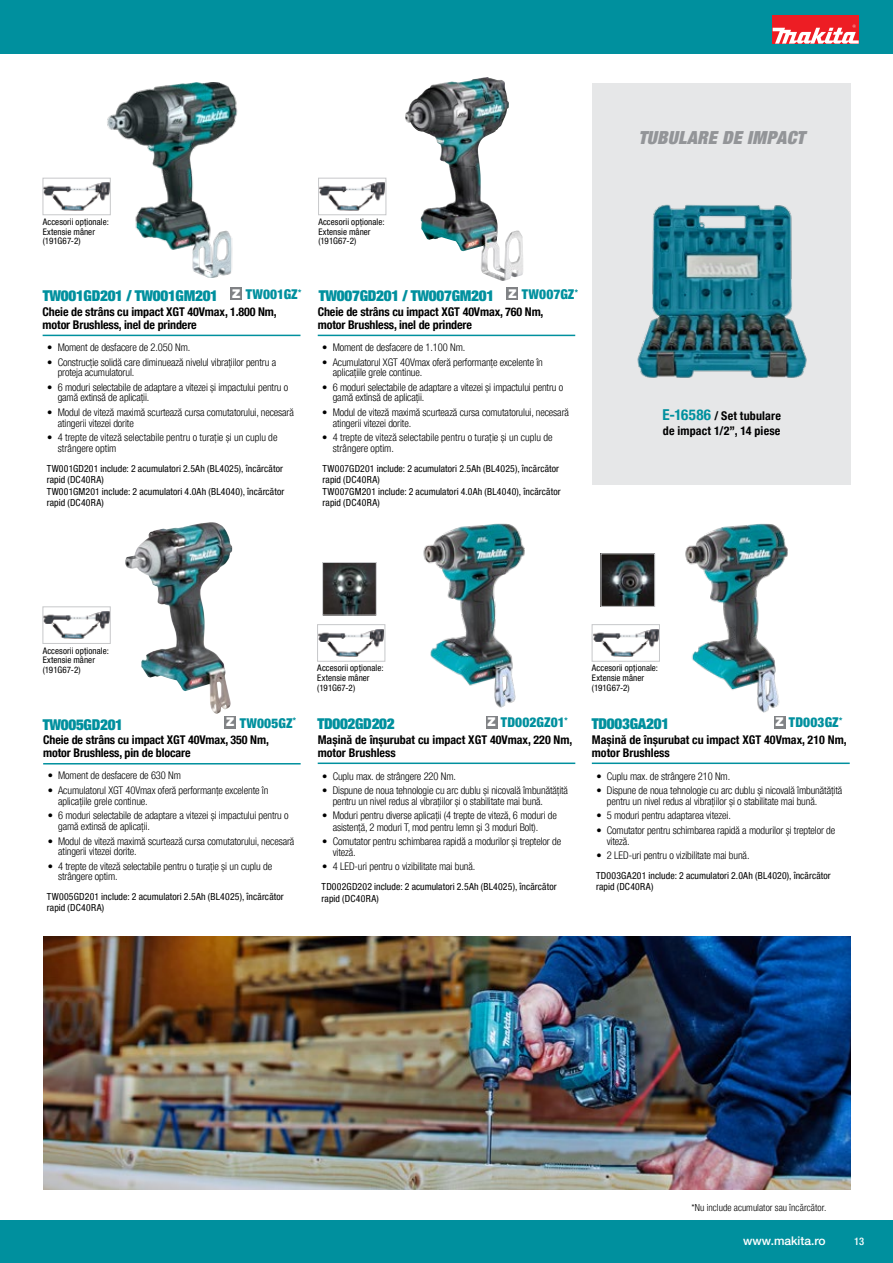
<style>
.page{position:relative;width:893px;height:1263px;background:#fff}
.page>*{position:absolute;margin:0;border:0;box-sizing:border-box;transform-origin:0 0}
.t1{font:italic 900 condensed 18px "Helvetica Neue LT Pro";letter-spacing:.01em;color:#939598}
.t2{font:900 condensed 15px "Helvetica Neue LT Pro";letter-spacing:-.015em;color:#00909e}
.t3{font:900 condensed 13.5px "Helvetica Neue LT Pro";letter-spacing:.01em;color:#00909e}
.t4{font:700 condensed 12px/12.8px "Helvetica Neue LT Pro";letter-spacing:-.01em;color:#000}
.t5{font:700 condensed 12px/14.4px "Helvetica Neue LT Pro";letter-spacing:.015em;color:#000}
.t6{font:500 12px "Helvetica Neue LT Pro";color:#fff}
.t7{font:300 condensed 10.5px/10.5px "Helvetica Neue LT Pro";letter-spacing:-.01em;color:#000}
.t8{font:500 condensed 10.5px "Helvetica Neue LT Pro";color:#fff}
.t9{font:condensed 9.75px/11.2px "Helvetica Neue LT Pro";letter-spacing:.01em;color:#000}
.t10{font:300 condensed 9.75px "Helvetica Neue LT Pro";letter-spacing:.005em;color:#000}
.t11{font:condensed 9px/9.8px "Helvetica Neue LT Pro";letter-spacing:.01em;color:#000}
.s1{font-stretch:normal;font-size:12px;color:#fff}
.s2{font-size:15px;color:#00909e}
.s3{color:#00909e}
</style>
<div class="page">
<div style="left:0;top:0;width:893px;height:54px;background:#00909e"></div>
<div style="left:0;top:1220px;width:893px;height:43px;background:#00909e"></div>
<div style="left:773px;top:15px;width:86px;height:29px;background:#ed1d24"></div>
<svg style="left:773px;top:24px;width:86px;height:20px"></svg>
<div style="left:592px;top:83px;width:259px;height:402px;background:#e6e7e8"></div>
<img style="left:637px;top:204px;width:170px;height:174px">
<img style="left:75px;top:83px;width:163px;height:195px">
<hr style="left:43px;top:335px;width:257px;height:1px;background:#00909e">
<div style="left:43px;top:178px;width:67px;height:37px;background:#fff"></div>
<img style="left:45px;top:182px;width:64px;height:29px">
<div style="left:43px;top:178px;width:68px;height:37px;border:1px solid #c7c8ca"></div>
<img style="left:319px;top:629px;width:61px;height:28px">
<div style="left:317px;top:624px;width:68px;height:37px;border:1px solid #c7c8ca"></div>
<img style="left:594px;top:632px;width:46px;height:25px">
<div style="left:592px;top:624px;width:68px;height:37px;border:1px solid #c7c8ca"></div>
<img style="left:640px;top:523px;width:148px;height:190px">
<hr style="left:592px;top:762px;width:258px;height:2px;background:#00909e">
<img style="left:380px;top:523px;width:145px;height:185px">
<hr style="left:318px;top:762px;width:257px;height:2px;background:#00909e">
<img style="left:324px;top:564px;width:51px;height:49px">
<div style="left:322px;top:562px;width:55px;height:53px;border:1px solid #c7c8ca"></div>
<img style="left:603px;top:556px;width:50px;height:49px">
<div style="left:601px;top:554px;width:54px;height:53px;border:1px solid #c7c8ca"></div>
<img style="left:43px;top:936px;width:807px;height:254px">
<div style="left:231px;top:288px;width:11px;height:12px;background:#808285"></div>
<div style="left:486px;top:716px;width:11px;height:12px;background:#808285"></div>
<div style="left:774px;top:716px;width:11px;height:12px;background:#808285"></div>
<img style="left:405px;top:77px;width:118px;height:204px">
<hr style="left:318px;top:335px;width:257px;height:1px;background:#00909e">
<img style="left:320px;top:182px;width:64px;height:29px">
<div style="left:318px;top:178px;width:68px;height:37px;border:1px solid #c7c8ca"></div>
<div style="left:507px;top:288px;width:11px;height:12px;background:#808285"></div>
<img style="left:125px;top:522px;width:106px;height:192px">
<hr style="left:43px;top:763px;width:258px;height:1px;background:#00909e">
<img style="left:45px;top:611px;width:64px;height:28px">
<div style="left:43px;top:607px;width:68px;height:37px;border:1px solid #c7c8ca"></div>
<div style="left:225px;top:716px;width:11px;height:13px;background:#808285"></div>
<h1 class="t1" style="left:639px;top:126px;width:168px">TUBULARE DE IMPACT</h1>
<p class="t11" style="left:43px;top:217px;width:68px">Accesorii opționale:<br>Extensie mâner (191G67-2)</p>
<p class="t11" style="left:318px;top:217px;width:68px">Accesorii opționale:<br>Extensie mâner (191G67-2)</p>
<h2 class="t2" style="left:43px;top:286px;width:177px">TW001GD201 / TW001GM201</h2>
<p class="t3" style="left:232px;top:286px;width:70px"><span class="s1">Z</span> TW001GZ<sup>*</sup></p>
<h2 class="t2" style="left:319px;top:286px;width:177px">TW007GD201 / TW007GM201</h2>
<p class="t3" style="left:508px;top:286px;width:71px"><span class="s1">Z</span> TW007GZ<sup>*</sup></p>
<p class="t4" style="left:43px;top:305px;width:236px">Cheie de strâns cu impact XGT 40Vmax, 1.800 Nm, motor Brushless, inel de prindere</p>
<p class="t7" style="left:47px;top:342px;width:145px">• Moment de desfacere de 2.050 Nm.</p>
<p class="t7" style="left:58px;top:357px;width:220px;text-indent:-10px">• Construcție solidă care diminuează nivelul vibrațiilor pentru a proteja acumulatorul.</p>
<p class="t7" style="left:58px;top:382px;width:232px;text-indent:-10px">• 6 moduri selectabile de adaptare a vitezei și impactului pentru o gamă extinsă de aplicații.</p>
<p class="t7" style="left:58px;top:407px;width:238px;text-indent:-10px">• Modul de viteză maximă scurtează cursa comutatorului, necesară atingerii vitezei dorite</p>
<p class="t7" style="left:58px;top:432px;width:221px;text-indent:-10px">• 4 trepte de viteză selectabile pentru o turație și un cuplu de strângere optim</p>
<p class="t4" style="left:318px;top:305px;width:227px">Cheie de strâns cu impact XGT 40Vmax, 760 Nm, motor Brushless, inel de prindere</p>
<p class="t7" style="left:322px;top:342px;width:145px">• Moment de desfacere de 1.100 Nm.</p>
<p class="t7" style="left:333px;top:357px;width:212px;text-indent:-10px">• Acumulatorul XGT 40Vmax oferă performanțe excelente în aplicațiile grele continue.</p>
<p class="t7" style="left:333px;top:382px;width:232px;text-indent:-10px">• 6 moduri selectabile de adaptare a vitezei și impactului pentru o gamă extinsă de aplicații.</p>
<p class="t7" style="left:333px;top:407px;width:238px;text-indent:-10px">• Modul de viteză maximă scurtează cursa comutatorului, necesară atingerii vitezei dorite.</p>
<p class="t7" style="left:333px;top:432px;width:221px;text-indent:-10px">• 4 trepte de viteză selectabile pentru o turație și un cuplu de strângere optim.</p>
<p class="t5" style="left:662px;top:409px;width:120px"><span class="s2">E-16586</span> / Set tubulare de impact 1/2”, 14 piese</p>
<p class="t9" style="left:47px;top:463px;width:239px">TW001GD201 include: 2 acumulatori 2.5Ah (BL4025), încărcător rapid (DC40RA)<br>TW001GM201 include: 2 acumulatori 4.0Ah (BL4040), încărcător rapid (DC40RA)</p>
<p class="t9" style="left:323px;top:463px;width:240px">TW007GD201 include: 2 acumulatori 2.5Ah (BL4025), încărcător rapid (DC40RA)<br>TW007GM201 include: 2 acumulatori 4.0Ah (BL4040), încărcător rapid (DC40RA)</p>
<p class="t11" style="left:43px;top:645px;width:68px">Accesorii opționale:<br>Extensie mâner (191G67-2)</p>
<h2 class="t2" style="left:43px;top:715px;width:82px">TW005GD201</h2>
<p class="t3" style="left:226px;top:715px;width:71px"><span class="s1">Z</span> TW005GZ<sup>*</sup></p>
<p class="t11" style="left:317px;top:663px;width:68px">Accesorii opționale:<br>Extensie mâner (191G67-2)</p>
<p class="t11" style="left:592px;top:663px;width:68px">Accesorii opționale:<br>Extensie mâner (191G67-2)</p>
<p class="t3" style="left:487px;top:714px;width:82px"><span class="s1">Z</span> TD002GZ01<sup>*</sup></p>
<p class="t3" style="left:775px;top:714px;width:68px"><span class="s1">Z</span> TD003GZ<sup>*</sup></p>
<h2 class="t2" style="left:317px;top:714px;width:79px">TD002GD202</h2>
<h2 class="t2" style="left:592px;top:714px;width:79px">TD003GA201</h2>
<p class="t4" style="left:318px;top:733px;width:256px">Mașină de înșurubat cu impact XGT 40Vmax, 220 Nm, motor Brushless</p>
<p class="t7" style="left:322px;top:771px;width:135px">• Cuplu max. de strângere 220 Nm.</p>
<p class="t7" style="left:333px;top:784px;width:237px;line-height:11.2px;text-indent:-10px">• Dispune de noua tehnologie cu arc dublu și nicovală îmbunătățită pentru un nivel redus al vibrațiilor și o stabilitate mai bună.</p>
<p class="t7" style="left:333px;top:810px;width:226px;line-height:11.2px;text-indent:-10px">• Moduri pentru diverse aplicații (4 trepte de viteză, 6 moduri de asistență, 2 moduri T, mod pentru lemn și 3 moduri Bolt).</p>
<p class="t7" style="left:333px;top:835px;width:230px;line-height:11.2px;text-indent:-10px">• Comutator pentru schimbarea rapidă a modurilor și treptelor de viteză.</p>
<p class="t7" style="left:322px;top:861px;width:155px">• 4 LED-uri pentru o vizibilitate mai bună.</p>
<p class="t4" style="left:43px;top:734px;width:227px">Cheie de strâns cu impact XGT 40Vmax, 350 Nm, motor Brushless, pin de blocare</p>
<p class="t7" style="left:48px;top:770px;width:135px">• Moment de desfacere de 630 Nm</p>
<p class="t7" style="left:58px;top:785px;width:212px;text-indent:-10px">• Acumulatorul XGT 40Vmax oferă performanțe excelente în aplicațiile grele continue.</p>
<p class="t7" style="left:58px;top:810px;width:232px;text-indent:-10px">• 6 moduri selectabile de adaptare a vitezei și impactului pentru o gamă extinsă de aplicații.</p>
<p class="t7" style="left:58px;top:835px;width:238px;text-indent:-10px">• Modul de viteză maximă scurtează cursa comutatorului, necesară atingerii vitezei dorite.</p>
<p class="t7" style="left:58px;top:861px;width:215px;text-indent:-10px">• 4 trepte de viteză selectabile pentru o turație și un cuplu de strângere optim.</p>
<p class="t9" style="left:47px;top:891px;width:238px">TW005GD201 include: 2 acumulatori 2.5Ah (BL4025), încărcător rapid (DC40RA)</p>
<p class="t9" style="left:322px;top:881px;width:237px">TD002GD202 include: 2 acumulatori 2.5Ah (BL4025), încărcător rapid (DC40RA)</p>
<p class="t4" style="left:592px;top:733px;width:256px">Mașină de înșurubat cu impact XGT 40Vmax, 210 Nm, motor Brushless</p>
<p class="t7" style="left:596px;top:771px;width:135px">• Cuplu max. de strângere 210 Nm.</p>
<p class="t7" style="left:607px;top:784px;width:237px;line-height:11.2px;text-indent:-10px">• Dispune de noua tehnologie cu arc dublu și nicovală îmbunătățită pentru un nivel redus al vibrațiilor și o stabilitate mai bună.</p>
<p class="t7" style="left:596px;top:810px;width:136px">• 5 moduri pentru adaptarea vitezei.</p>
<p class="t7" style="left:607px;top:824px;width:230px;line-height:11.2px;text-indent:-10px">• Comutator pentru schimbarea rapidă a modurilor și treptelor de viteză.</p>
<p class="t7" style="left:596px;top:850px;width:155px">• 2 LED-uri pentru o vizibilitate mai bună.</p>
<p class="t9" style="left:596px;top:870px;width:236px">TD003GA201 include: 2 acumulatori 2.0Ah (BL4020), încărcător rapid (DC40RA)</p>
<p class="t10" style="left:691px;top:1202px;width:137px">*Nu include acumulator sau încărcător.</p>
<p class="t6" style="left:743px;top:1234px;width:84px">www.makita.ro</p>
<p class="t8" style="left:844px;top:1235px;width:21px"><span class="s3">|</span> 13</p>
</div>
